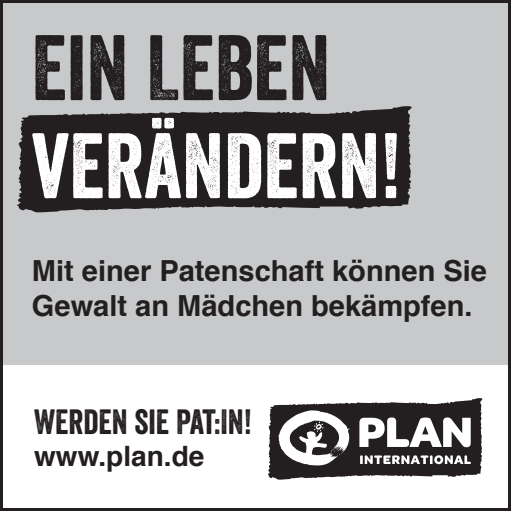
<style>
.page{position:relative;width:511px;height:511px;background:#fff}
.page>*{position:absolute;margin:0;border:0;box-sizing:border-box;transform-origin:0 0}
.t1{font:89.6px "Veneer";color:#fff}
.t2{font:89.6px "Veneer";color:#231f20}
.t3{font:34px "Veneer";color:#231f20}
.t4{font:700 28.8px/34.8px "Helvetica";color:#231f20}
.t5{font:700 28px "Helvetica";color:#231f20}
</style>
<div class="page">
<div style="left:0;top:0;width:510px;height:364px;background:#c8c9cb"></div>
<svg style="left:17px;top:106px;width:395px;height:106px;background:#353233"></svg>
<svg style="left:267px;top:398px;width:215px;height:81px;fill:#231f20"></svg>
<svg style="left:436px;top:457px;width:4px;height:4px"></svg>
<svg style="left:422px;top:425px;width:6px;height:9px"></svg>
<div style="left:0;top:0;width:510px;height:510px;border:3px solid #231f20"></div>
<h1 class="t2" style="left:32px;top:13px;width:300px">EIN LEBEN</h1>
<h1 class="t1" style="left:32px;top:111px;width:371px">VERÄNDERN!</h1>
<p class="t4" style="left:32px;top:254px;width:456px">Mit einer Patenschaft können Sie<br>Gewalt an Mädchen bekämpfen.</p>
<p class="t3" style="left:34px;top:400px;width:219px">WERDEN SIE PAT:IN!</p>
<p class="t5" style="left:34px;top:433px;width:172px">www.plan.de</p>
</div>
